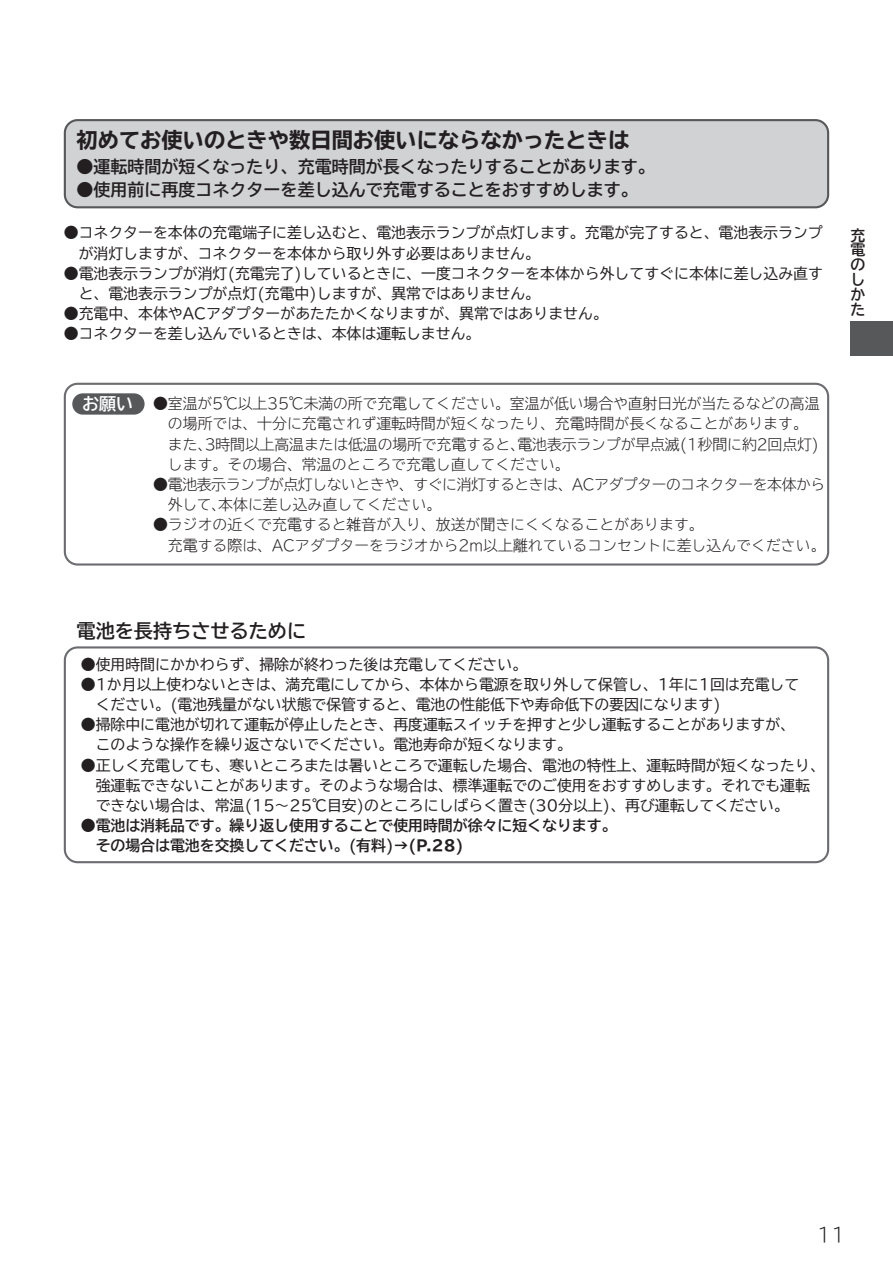
<style>
.page{position:relative;width:893px;height:1263px;background:#fff}
.page>*{position:absolute;margin:0;border:0;box-sizing:border-box;transform-origin:0 0}
.t1{font:700 expanded 21.3px "TBUD Go Std";color:#231f20}
.t2{font:700 19.2px "TBUD Go Std";color:#231f20}
.t3{font:300 19.2px "TBUDR Go Std Super";color:#231f20}
.t4{font:700 16.95px "TBUD Go Std";color:#231f20}
.t5{font:14.85px/20.2px "TBUD Go Std";color:#231f20}
.t6{font:300 14.85px/20.2px "TBUD Go Std Super";color:#231f20}
.t7{font:700 14.85px/14.9px "TBUD Go Std";color:#231f20;text-align:justify}
.t8{font:300 14.85px/20.2px "TBUD Go Std Super";letter-spacing:-.03em;color:#231f20}
.s1{font-family:"TBUD Go Std";font-weight:700;font-size:16.95px;color:#fff}
.s2{font-stretch:expanded}
</style>
<div class="page">
<div style="left:65px;top:120px;width:763px;height:87px;background:#d1d2d4;border-radius:13px"></div>
<div style="left:64px;top:119px;width:765px;height:89px;border:2px solid #57585a;border-radius:13px"></div>
<div style="left:850px;top:321px;width:43px;height:34px;background:#57585a"></div>
<div style="left:64px;top:646px;width:765px;height:217px;border:2px solid #6c6d70;border-radius:13px"></div>
<div style="left:64px;top:383px;width:765px;height:183px;border:2px solid #6c6d70;border-radius:13px"></div>
<div style="left:72px;top:393px;width:73px;height:22px;background:#57585a;border-radius:11px"></div>
<h1 class="t1" style="left:77px;top:128px;width:554px">初めてお使いのときや数日間お使いにならなかったときは</h1>
<p class="t4" style="left:77px;top:153px;width:580px">●運転時間が短くなったり、充電時間が長くなったりすることがあります。</p>
<p class="t4" style="left:77px;top:176px;width:563px">●使用前に再度コネクターを差し込んで充電することをおすすめします。</p>
<p class="t5" style="left:79px;top:223px;width:746px;text-indent:-15px">●コネクターを本体の充電端子に差し込むと、電池表示ランプが点灯します。充電が完了すると、電池表示ランプが消灯しますが、コネクターを本体から取り外す必要はありません。</p>
<p class="t5" style="left:79px;top:263px;width:746px;text-indent:-15px">●電池表示ランプが消灯(充電完了)しているときに、一度コネクターを本体から外してすぐに本体に差し込み直すと、電池表示ランプが点灯(充電中)しますが、異常ではありません。</p>
<p class="t5" style="left:64px;top:303px;width:546px">●充電中、本体やACアダプターがあたたかくなりますが、異常ではありません。</p>
<p class="t5" style="left:64px;top:324px;width:418px">●コネクターを差し込んでいるときは、本体は運転しません。</p>
<p class="t6" style="left:82px;top:393px;width:739px"><span class="s1">お願い</span> ●室温が5℃以上35℃未満の所で充電してください。室温が低い場合や直射日光が当たるなどの高温</p>
<p class="t6" style="left:168px;top:413px;width:641px">の場所では、十分に充電されず運転時間が短くなったり、充電時間が長くなることがあります。</p>
<p class="t6" style="left:153px;top:433px;width:668px">　また､3時間以上高温または低温の場所で充電すると､電池表示ランプが早点滅(1秒間に約2回点灯)</p>
<p class="t6" style="left:168px;top:454px;width:403px">します。その場合、常温のところで充電し直してください。</p>
<p class="t8" style="left:168px;top:474px;width:659px;text-indent:-15px">●電池表示ランプが点灯しないときや、すぐに消灯するときは、ACアダプターのコネクターを本体から外して､本体に差し込み直してください。</p>
<p class="t6" style="left:153px;top:514px;width:674px">●ラジオの近くで充電すると雑音が入り、放送が聞きにくくなることがあります。<br>　充電する際は、ACアダプターをラジオから2m以上離れているコンセントに差し込んでください。</p>
<p class="t2" style="left:77px;top:615px;width:231px">電池を長持ちさせるために</p>
<p class="t5" style="left:81px;top:654px;width:448px">●使用時間にかかわらず、掃除が終わった後は充電してください。</p>
<p class="t5" style="left:96px;top:674px;width:705px;text-indent:-15px">●1か月以上使わないときは、満充電にしてから、本体から電源を取り外して保管し、1年に1回は充電してください。(電池残量がない状態で保管すると、電池の性能低下や寿命低下の要因になります)</p>
<p class="t5" style="left:81px;top:714px;width:716px">●掃除中に電池が切れて運転が停止したとき、再度運転スイッチを押すと少し運転することがありますが、　このような操作を繰り返さないでください。電池寿命が短くなります。</p>
<p class="t5" style="left:96px;top:755px;width:723px;text-indent:-15px">●正しく充電しても、寒いところまたは暑いところで運転した場合、電池の特性上、運転時間が短くなったり､強運転できないことがあります。そのような場合は、標準運転でのご使用をおすすめします。それでも運転できない場合は、常温(15〜25℃目安)のところにしばらく置き(30分以上)、再び運転してください。</p>
<p class="t7" style="left:81px;top:816px;width:537px;line-height:20.2px">●電池は消耗品です。繰り返し使用することで使用時間が徐々に短くなります。　その場合は電池を交換してください。(有料)<span class="s2">→(P.28)</span></p>
<p class="t7" style="left:850px;top:228px;width:16px">充電のしかた</p>
<p class="t3" style="left:817px;top:1218px;width:30px">11</p>
</div>
